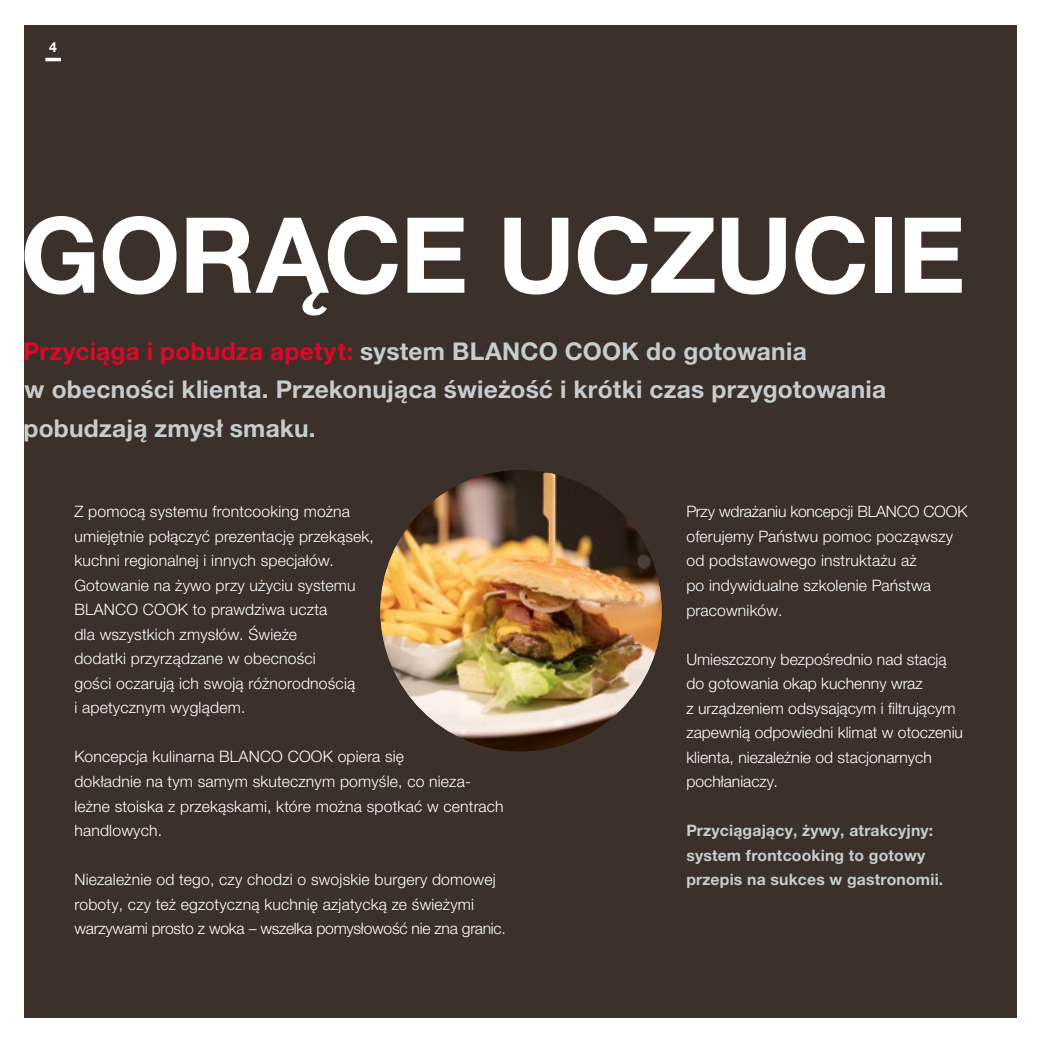
<style>
.page{position:relative;width:1042px;height:1042px;background:#fff}
.page>*{position:absolute;margin:0;border:0;box-sizing:border-box;transform-origin:0 0}
.t1{font:700 105px "Helvetica Neue LTW1 G";letter-spacing:-.015em;color:#fff}
.t2{font:700 24.5px/38.5px "Helvetica Neue LTW1 G";letter-spacing:.01em;color:#c6cdce}
.t3{font:300 15.75px/24.5px "Helvetica Neue LTW1 G";letter-spacing:.01em;color:#fff}
.t4{font:700 15.75px/24.5px "Helvetica Neue LTW1 G";letter-spacing:.01em;color:#c6cdce}
.t5{font:700 14px "Helvetica Neue LTW1 G";color:#fff}
.s1{color:#e40428}
</style>
<div class="page">
<div style="left:25px;top:25px;width:992px;height:992px;background:#3b302a"></div>
<hr style="left:45px;top:58px;width:16px;height:3px;background:#fff">
<img style="left:380px;top:470px;width:281px;height:281px;border-radius:141px">
<p class="t5" style="left:49px;top:39px;width:9px">4</p>
<h1 class="t1" style="left:21px;top:191px;width:946px">GORĄCE UCZUCIE</h1>
<h2 class="t2" style="left:23px;top:332px;width:864px"><span class="s1">Przyciąga i pobudza apetyt:</span> system BLANCO COOK do gotowania<br>w obecności klienta. Przekonująca świeżość i krótki czas przygotowania pobudzają zmysł smaku.</h2>
<p class="t3" style="left:74px;top:499px;width:301px">Z pomocą systemu frontcooking można umiejętnie połączyć prezentację przekąsek, kuchni regionalnej i innych specjałów.<br>Gotowanie na żywo przy użyciu systemu BLANCO COOK to prawdziwa uczta<br>dla wszystkich zmysłów. Świeże<br>dodatki przyrządzane w obecności<br>gości oczarują ich swoją różnorodnością<br>i apetycznym wyglądem.</p>
<p class="t3" style="left:74px;top:744px;width:431px">Koncepcja kulinarna BLANCO COOK opiera się<br>dokładnie na tym samym skutecznym pomyśle, co nieza&shy;leżne stoiska z przekąskami, które można spotkać w centrach handlowych.</p>
<p class="t3" style="left:74px;top:867px;width:433px">Niezależnie od tego, czy chodzi o swojskie burgery domowej roboty, czy też egzotyczną kuchnię azjatycką ze świeżymi warzywami prosto z woka – wszelka pomysłowość nie zna granic.</p>
<p class="t3" style="left:686px;top:499px;width:283px">Przy wdrażaniu koncepcji BLANCO COOK oferujemy Państwu pomoc począwszy od podstawowego instruktażu aż<br>po indywidualne szkolenie Państwa pracowników.</p>
<p class="t3" style="left:686px;top:646px;width:278px">Umieszczony bezpośrednio nad stacją do gotowania okap kuchenny wraz<br>z urządzeniem odsysającym i filtrującym zapewnią odpowiedni klimat w otoczeniu klienta, niezależnie od stacjonarnych pochłaniaczy.</p>
<p class="t4" style="left:686px;top:818px;width:258px">Przyciągający, żywy, atrakcyjny: system frontcooking to gotowy przepis na sukces w gastronomii.</p>
</div>
